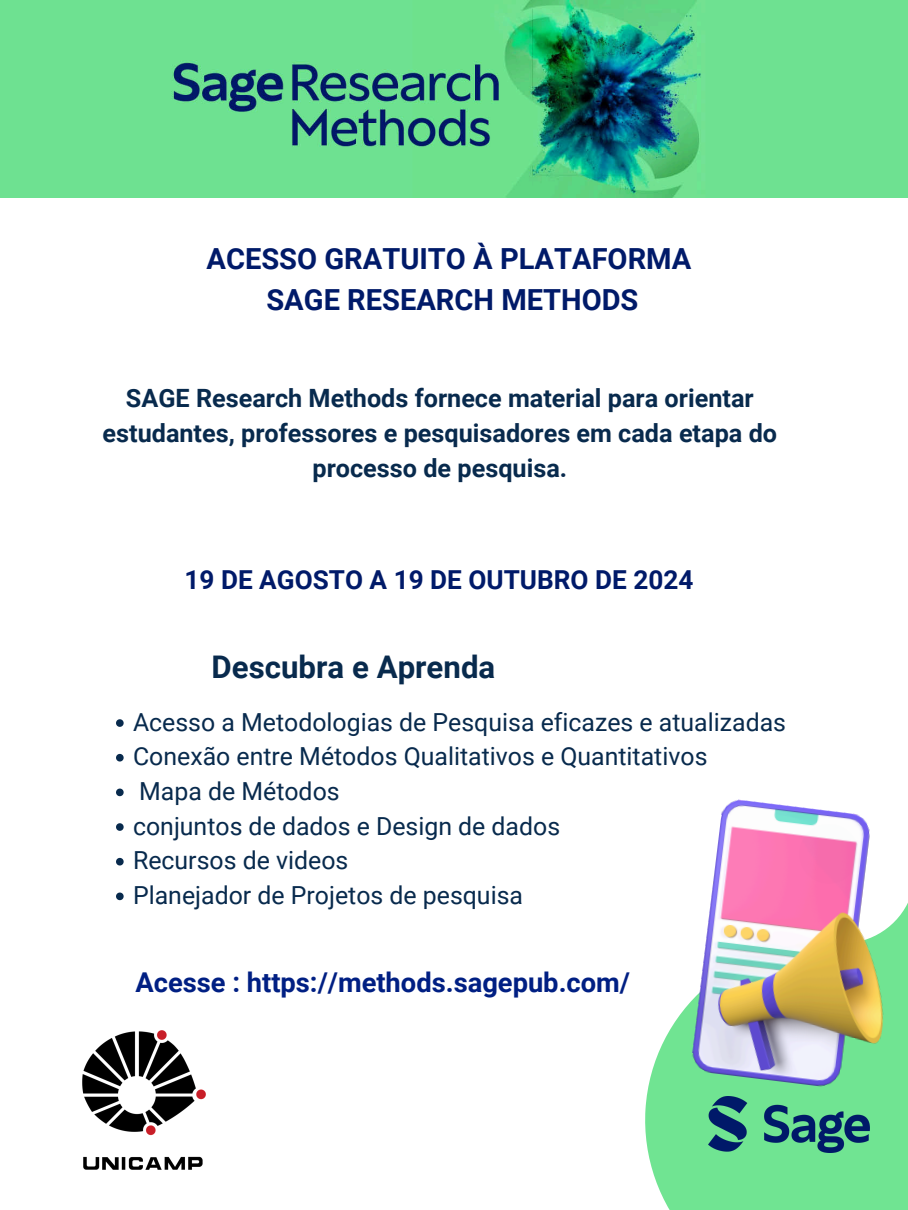
<style>
.page{position:relative;width:908px;height:1210px;background:#fff}
.page>*{position:absolute;margin:0;border:0;box-sizing:border-box;transform-origin:0 0}
.t1{font:700 31.18px "Roboto";color:#082a4d}
.t2{font:700 29.05px/40.4px "Roboto";color:#001a69;text-align:center}
.t3{font:700 27.3px "Roboto";color:#001f83}
.t4{font:700 26.14px "Roboto";color:#001a69}
.t5{font:700 25.2px/35.2px "Roboto";color:#082a4d;text-align:center}
.t6{font:24.85px "Roboto";color:#082a4d}
</style>
<div class="page">
<svg style="left:645px;top:1004px;width:262px;height:206px;background:#7de69c"></svg>
<img style="left:689px;top:799px;width:218px;height:294px">
<img style="left:708px;top:1096px;width:161px;height:56px">
<img style="left:0;top:0;width:907px;height:197px">
<img style="left:82px;top:1030px;width:124px;height:140px">
<svg style="left:116px;top:719px;width:8px;height:8px"></svg>
<svg style="left:116px;top:754px;width:8px;height:7px"></svg>
<svg style="left:116px;top:788px;width:8px;height:8px"></svg>
<svg style="left:116px;top:823px;width:8px;height:8px"></svg>
<svg style="left:116px;top:858px;width:8px;height:7px"></svg>
<svg style="left:116px;top:892px;width:8px;height:8px"></svg>
<p class="t2" style="left:206px;top:239px;width:486px">ACESSO GRATUITO À PLATAFORMA<br>SAGE RESEARCH METHODS</p>
<h2 class="t5" style="left:102px;top:381px;width:675px">SAGE Research Methods fornece material para orientar estudantes, professores e pesquisadores em cada etapa do processo de pesquisa.</h2>
<h4 class="t4" style="left:184px;top:565px;width:510px">19 DE AGOSTO A 19 DE OUTUBRO DE 2024</h4>
<p class="t1" style="left:211px;top:649px;width:285px">Descubra e Aprenda</p>
<p class="t6" style="left:133px;top:708px;width:654px">Acesso a Metodologias de Pesquisa eficazes e atualizadas</p>
<p class="t6" style="left:133px;top:742px;width:575px">Conexão entre Métodos Qualitativos e Quantitativos</p>
<p class="t6" style="left:139px;top:777px;width:202px">Mapa de Métodos</p>
<p class="t6" style="left:133px;top:811px;width:428px">conjuntos de dados e Design de dados</p>
<p class="t6" style="left:133px;top:846px;width:217px">Recursos de videos</p>
<p class="t6" style="left:133px;top:881px;width:391px">Planejador de Projetos de pesquisa</p>
<p class="t3" style="left:135px;top:966px;width:496px">Acesse : https://methods.sagepub.com/</p>
</div>
